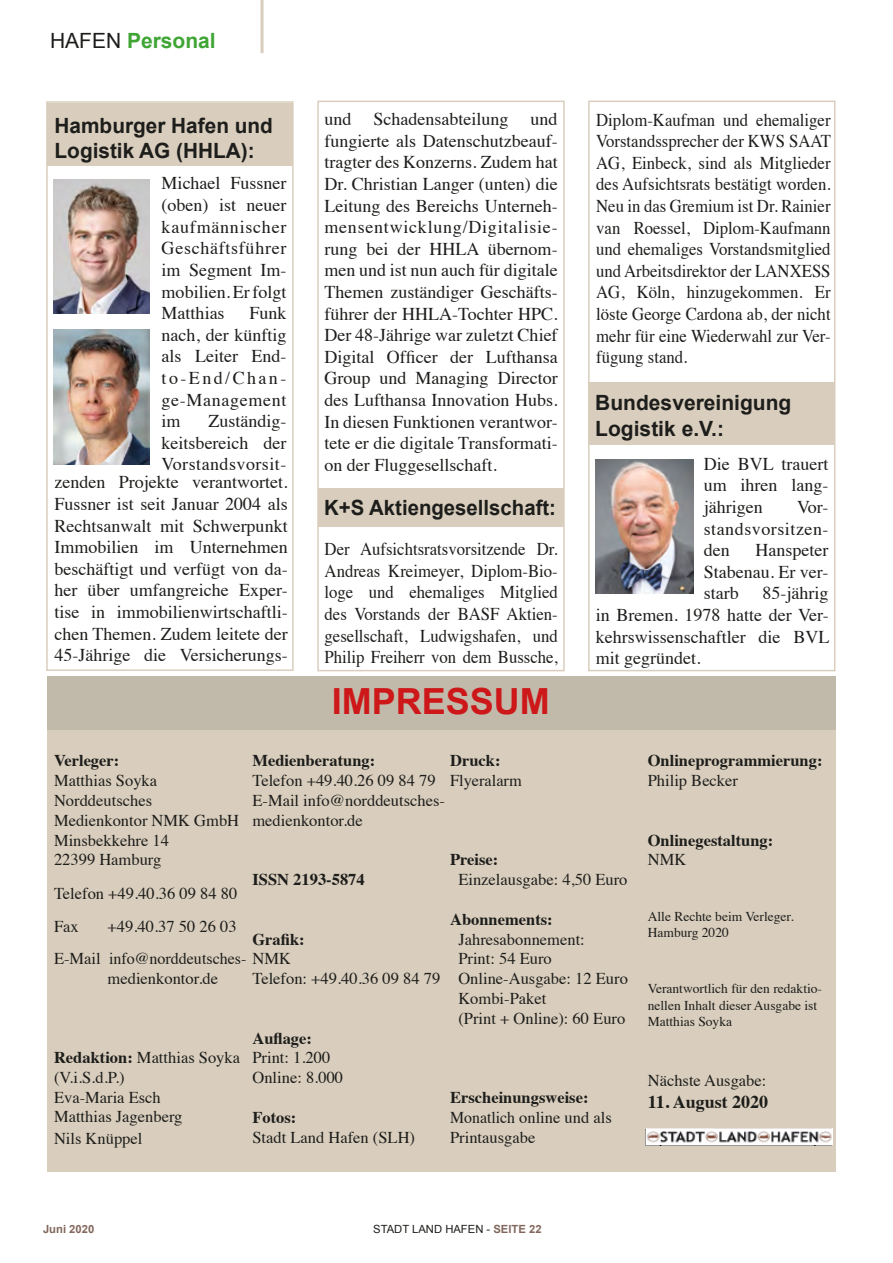
<style>
.page{position:relative;width:893px;height:1263px;background:#fff}
.page>*{position:absolute;margin:0;border:0;box-sizing:border-box;transform-origin:0 0}
.t1{font:700 36px "Arial";color:#cd1719}
.t2{font:700 21px/25.2px "Arial";color:#1d1d1b}
.t3{font:700 21px "Arial";color:#3fa535}
.t4{font:18px/21.6px "Times";color:#1d1d1b;text-align:justify}
.t5{font:18px/21.6px "Times";color:#1d1d1b;text-align:justify;scale:.93 1}
.t6{font:700 18px "Times";color:#1d1d1b}
.t7{font:16.5px/19.8px "Times";color:#1d1d1b}
.t8{font:700 16.5px "Times";color:#1d1d1b}
.t9{font:16.5px/19.8px "Times";color:#1d1d1b;scale:.96 1}
.t10{font:13.5px/16.5px "Times";color:#1d1d1b}
.t11{font:11.25px "Arial";color:#1d1d1b}
.t12{font:700 11.25px "Arial";color:#82675c}
.s1{font-weight:400;color:#1d1d1b}
.s2{font-weight:700}
.s3{font-weight:700;color:#82675c}
</style>
<div class="page">
<hr style="left:261px;top:0;width:3px;height:53px;background:#d9cebd">
<div style="left:47px;top:730px;width:788px;height:442px;background:#d9cebd"></div>
<div style="left:47px;top:676px;width:788px;height:53px;background:#c1b9aa"></div>
<div style="left:46px;top:101px;width:248px;height:570px;border:2px solid #d9cebd"></div>
<img style="left:646px;top:1129px;width:187px;height:16px">
<div style="left:588px;top:101px;width:247px;height:570px;border:2px solid #d9cebd"></div>
<div style="left:317px;top:101px;width:248px;height:570px;border:2px solid #d9cebd"></div>
<img style="left:53px;top:179px;width:96px;height:135px">
<img style="left:54px;top:330px;width:96px;height:134px">
<div style="left:318px;top:489px;width:245px;height:38px;background:#d9cebd"></div>
<div style="left:47px;top:103px;width:245px;height:63px;background:#d9cebd"></div>
<div style="left:588px;top:382px;width:245px;height:62px;background:#d9cebd"></div>
<img style="left:596px;top:459px;width:97px;height:135px">
<p class="t3" style="left:50px;top:27px;width:167px"><span class="s1">HAFEN</span> Personal</p>
<p class="t2" style="left:55px;top:114px;width:220px">Hamburger Hafen und<br>Logistik AG (HHLA):</p>
<p class="t4" style="left:162px;top:171px;width:126px">Michael Fussner (oben) ist neuer kaufmännischer Geschäftsführer im Segment Im&shy;mobilien. Er folgt Matthias</p>
<p class="t4" style="left:162px;top:301px;width:126px;text-indent:88px">Funk nach, der künftig als Leiter End&shy;to-End/Chan&shy;ge-Management im</p>
<p class="t4" style="left:162px;top:409px;width:126px;text-indent:47px">Zuständig&shy;keitsbereich der Vorstandsvorsit-</p>
<p class="t4" style="left:54px;top:470px;width:235px">zenden Projekte verantwortet.<br>Fussner ist seit Januar 2004 als Rechtsanwalt mit Schwerpunkt Immobilien im Unternehmen beschäftigt und verfügt von da&shy;her über umfangreiche Exper&shy;tise in immobilienwirtschaftli&shy;chen Themen. Zudem leitete der 45-Jährige die Versicherungs-</p>
<p class="t4" style="left:324px;top:107px;width:235px">und Schadensabteilung und fungierte als Datenschutzbeauf&shy;tragter des Konzerns. Zudem hat Dr. Christian Langer (unten) die Leitung des Bereichs Unterneh&shy;mensentwicklung/Digitalisie&shy;rung bei der HHLA übernom&shy;men und ist nun auch für digitale Themen zuständiger Geschäfts&shy;führer der HHLA-Tochter HPC.<br>Der 48-Jährige war zuletzt Chief Digital Officer der Lufthansa Group und Managing Director des Lufthansa Innovation Hubs.<br>In diesen Funktionen verantwor&shy;tete er die digitale Transformati&shy;on der Fluggesellschaft.</p>
<p class="t2" style="left:324px;top:495px;width:233px">K+S Aktiengesellschaft:</p>
<p class="t5" style="left:325px;top:537px;width:252px">Der Aufsichtsratsvorsitzende Dr.<br>Andreas Kreimeyer, Diplom-Bio&shy;loge und ehemaliges Mitglied des Vorstands der BASF Aktien&shy;gesellschaft, Ludwigshafen, und Philip Freiherr von dem Bussche,</p>
<h1 class="t1" style="left:332px;top:677px;width:220px">IMPRESSUM</h1>
<p class="t5" style="left:596px;top:107px;width:254px">Diplom-Kaufman und ehemaliger Vorstandssprecher der KWS SAAT AG, Einbeck, sind als Mitglieder des Aufsichtsrats bestätigt worden.<br>Neu in das Gremium ist Dr. Rainier van Roessel, Diplom-Kaufmann und ehemaliges Vorstandsmitglied und Arbeitsdirektor der LANXESS AG, Köln, hinzugekommen. Er löste George Cardona ab, der nicht mehr für eine Wiederwahl zur Ver&shy;fügung stand.</p>
<p class="t2" style="left:595px;top:391px;width:198px">Bundesvereinigung<br>Logistik e.V.:</p>
<p class="t4" style="left:704px;top:451px;width:126px">Die BVL trauert um ihren lang&shy;jährigen</p>
<p class="t4" style="left:704px;top:494px;width:126px;text-indent:93px">Vor&shy;standsvorsitzen&shy;den</p>
<p class="t4" style="left:704px;top:538px;width:126px;text-indent:52px">Hanspeter Stabenau. Er ver&shy;starb</p>
<p class="t4" style="left:596px;top:581px;width:235px;text-indent:167px">85-jährig in Bremen. 1978 hatte der Ver&shy;kehrswissenschaftler die BVL mit gegründet.</p>
<p class="t8" style="left:252px;top:745px;width:124px">Medienberatung:</p>
<p class="t7" style="left:252px;top:769px;width:194px">Telefon +49.40.26 09 84 79<br>E-Mail info@norddeutsches&shy;medienkontor.de</p>
<p class="t8" style="left:450px;top:745px;width:52px">Druck:</p>
<p class="t7" style="left:450px;top:769px;width:73px">Flyeralarm</p>
<p class="t8" style="left:54px;top:745px;width:67px">Verleger:</p>
<p class="t7" style="left:54px;top:769px;width:187px">Matthias Soyka<br>Norddeutsches<br>Medienkontor NMK GmbH<br>Minsbekkehre 14<br>22399 Hamburg</p>
<p class="t7" style="left:54px;top:875px;width:185px;line-height:33.3px">Telefon +49.40.36 09 84 80<br>Fax</p>
<p class="t8" style="left:450px;top:844px;width:50px">Preise:</p>
<p class="t7" style="left:458px;top:868px;width:171px">Einzelausgabe: 4,50 Euro</p>
<p class="t8" style="left:450px;top:903px;width:104px">Abonnements:</p>
<p class="t7" style="left:458px;top:928px;width:171px">Jahresabonnement:<br>Print: 54 Euro<br>Online-Ausgabe: 12 Euro<br>Kombi-Paket<br>(Print + Online): 60 Euro</p>
<p class="t8" style="left:252px;top:864px;width:114px">ISSN 2193-5874</p>
<p class="t7" style="left:54px;top:909px;width:238px;line-height:31.8px;text-align:center">+49.40.37 50 26 03<br>E-Mail info@norddeutsches- NMK</p>
<p class="t7" style="left:108px;top:967px;width:112px">medienkontor.de</p>
<p class="t8" style="left:252px;top:923px;width:54px">Grafik:</p>
<p class="t7" style="left:252px;top:967px;width:189px">Telefon: +49.40.36 09 84 79</p>
<p class="t7" style="left:54px;top:1046px;width:188px"><span class="s2">Redaktion:</span> Matthias Soyka (V.i.S.d.P.)<br>Eva-Maria Esch<br>Matthias Jagenberg</p>
<p class="t7" style="left:54px;top:1127px;width:90px">Nils Knüppel</p>
<p class="t8" style="left:252px;top:1022px;width:61px">Auflage:</p>
<p class="t7" style="left:252px;top:1046px;width:92px">Print: 1.200<br>Online: 8.000</p>
<p class="t8" style="left:252px;top:1101px;width:45px">Fotos:</p>
<p class="t7" style="left:252px;top:1126px;width:164px">Stadt Land Hafen (SLH)</p>
<p class="t8" style="left:450px;top:1081px;width:140px">Erscheinungsweise:</p>
<p class="t9" style="left:450px;top:1106px;width:170px">Monatlich online und als<br>Printausgabe</p>
<p class="t8" style="left:648px;top:745px;width:176px">Onlineprogrammierung:</p>
<p class="t7" style="left:648px;top:769px;width:92px">Philip Becker</p>
<p class="t8" style="left:648px;top:824px;width:127px">Onlinegestaltung:</p>
<p class="t7" style="left:648px;top:848px;width:40px">NMK</p>
<p class="t10" style="left:648px;top:907px;width:147px">Alle Rechte beim Verleger.<br>Hamburg 2020</p>
<p class="t10" style="left:648px;top:979px;width:176px">Verantwortlich für den redaktio&shy;nellen Inhalt dieser Ausgabe ist<br>Matthias Soyka</p>
<p class="t7" style="left:648px;top:1069px;width:120px">Nächste Ausgabe:</p>
<p class="t6" style="left:648px;top:1084px;width:122px">11. August 2020</p>
<p class="t12" style="left:43px;top:1221px;width:53px">Juni 2020</p>
<p class="t11" style="left:373px;top:1221px;width:170px">STADT LAND HAFEN - <span class="s3">SEITE 22</span></p>
</div>
